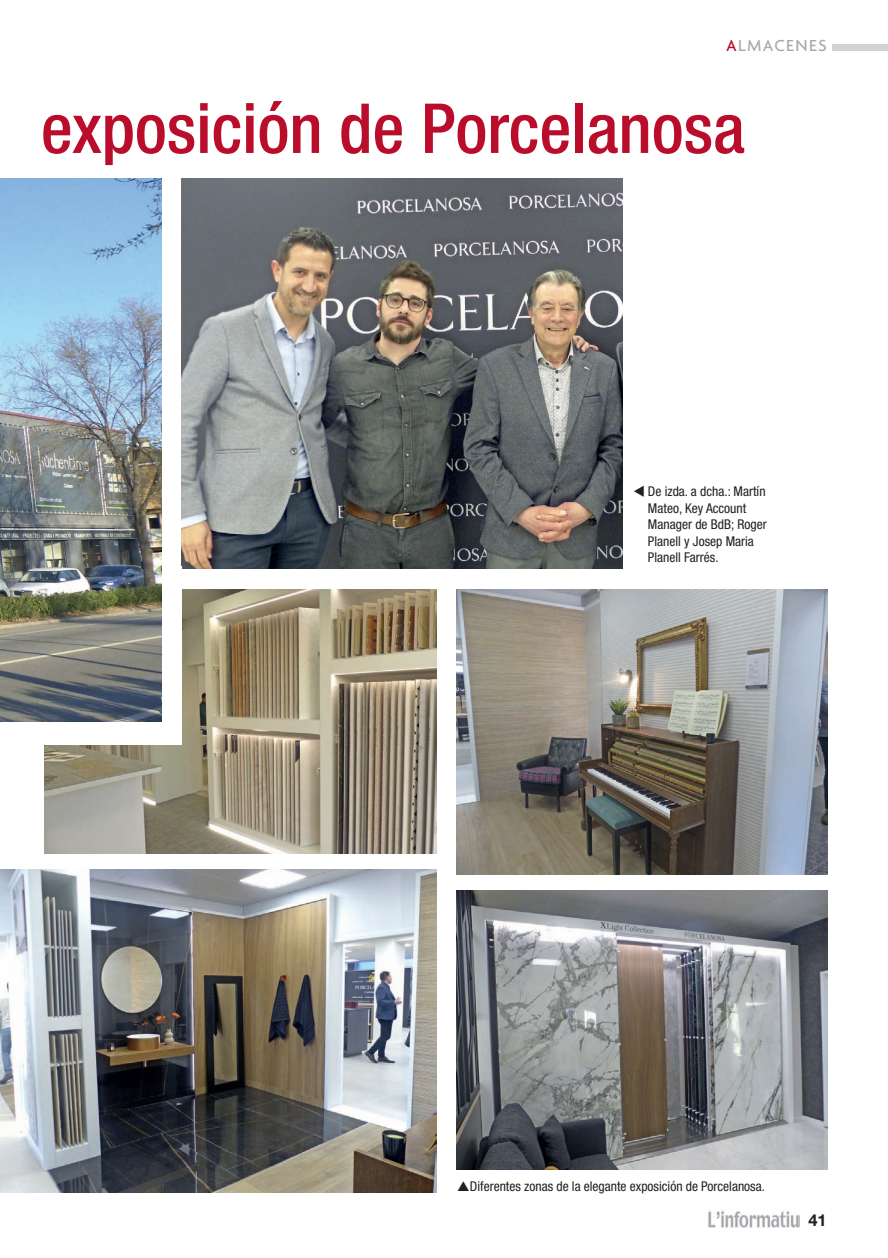
<style>
.page{position:relative;width:888px;height:1258px;background:#fff}
.page>*{position:absolute;margin:0;border:0;box-sizing:border-box;transform-origin:0 0}
.t1{font:500 condensed 69px "Helvetica Neue";color:#ba0d2b}
.t2{font:500 17.25px "Agenda";letter-spacing:.08em;color:#a8a9ad}
.t3{font:700 16.5px "Helvetica Neue";color:#231f20}
._03_FOTO_TOPO_ARRIBA{font:condensed 13.5px/16.5px "Helvetica Neue";color:#231f20}
.s1{color:#ba0d2b}
</style>
<div class="page">
<img style="left:708px;top:1211px;width:92px;height:16px">
<div style="left:832px;top:44px;width:56px;height:7px;background:#d1d2d4"></div>
<img style="left:44px;top:589px;width:393px;height:264px">
<img style="left:182px;top:178px;width:440px;height:390px">
<img style="left:0;top:870px;width:437px;height:322px">
<img style="left:457px;top:890px;width:371px;height:279px">
<img style="left:457px;top:589px;width:371px;height:285px">
<div style="left:37px;top:566px;width:145px;height:179px;background:#fff"></div>
<img style="left:0;top:178px;width:162px;height:543px">
<p class="t2" style="left:726px;top:35px;width:102px"><span class="s1">A</span>LMACENES</p>
<h1 class="t1" style="left:41px;top:87px;width:706px">exposición de Porcelanosa</h1>
<p class="_03_FOTO_TOPO_ARRIBA" style="left:648px;top:483px;width:120px;text-indent:-15px">▼ De izda. a dcha.: Martín<br>Mateo, Key Account<br>Manager de BdB; Roger<br>Planell y Josep Maria<br>Planell Farrés.</p>
<p class="_03_FOTO_TOPO_ARRIBA" style="left:470px;top:1177px;width:297px">Diferentes zonas de la elegante exposición de Porcelanosa.</p>
<p class="t3" style="left:808px;top:1209px;width:20px">41</p>
</div>
